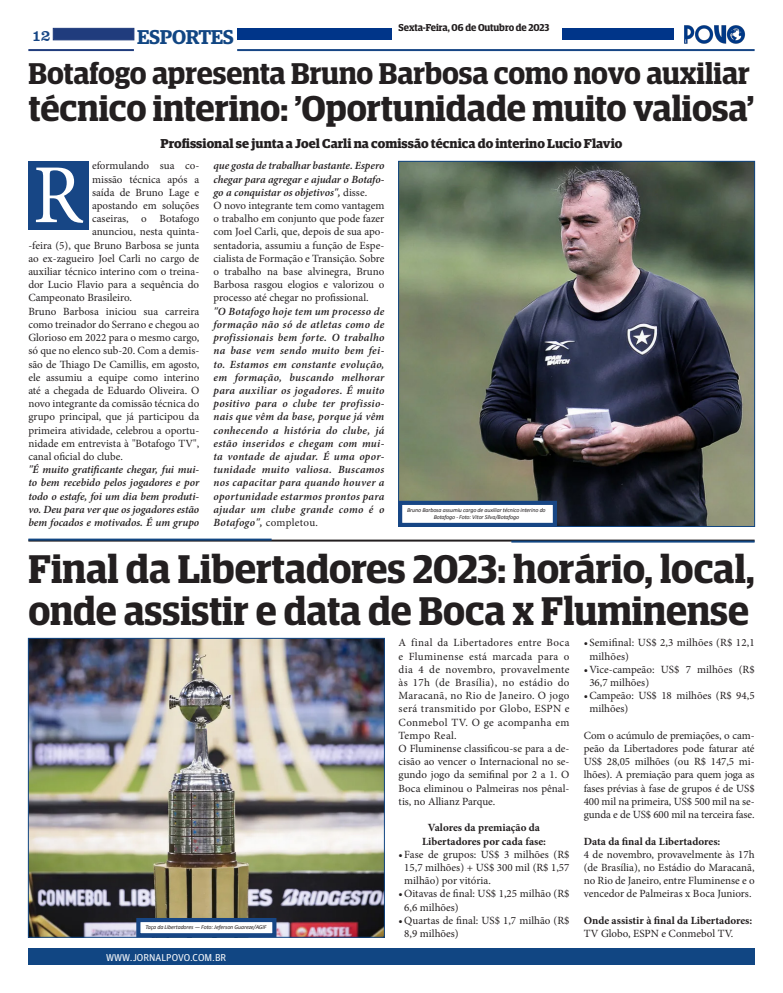
<style>
.page{position:relative;width:783px;height:993px;background:#fff}
.page>*{position:absolute;margin:0;border:0;box-sizing:border-box;transform-origin:0 0}
.t1{font:83.8px "Minion Pro";color:#fff;scale:.95 1}
.t2{font:600 40px "Guardian Egyptian Display";color:#231f20}
.t3{font:600 36px "Guardian Egyptian Display";color:#231f20}
.t4{font:600 30px "Guardian Egyptian Display";letter-spacing:-.005em;color:#231f20}
.t5{font:600 20px "Guardian Egyptian";letter-spacing:-.02em;color:#114683}
.t6{font:16px "Clarendon BT";color:#174685}
.t7{font:700 12.9px "Guardian Egyptian";color:#231f20}
.t8{font:11px/13.2px "Minion Pro";color:#231f20;text-align:justify}
.t9{font:italic 600 11px/13.2px "Minion Pro";color:#231f20;text-align:justify}
.t10{font:700 11px "Minion Pro";color:#231f20}
.t11{font:600 10px "Guardian Egyptian Display";letter-spacing:-.005em;color:#231f20}
.t12{font:10px "Guardian Agate Sans G1 D Regular";color:#fff}
.t13{font:italic 6px/7px "Calibri";letter-spacing:-.02em;color:#231f20;text-align:center}
.s1{font-weight:400;font-style:normal}
</style>
<div class="page">
<img style="left:684px;top:25px;width:62px;height:19px">
<div style="left:53px;top:28px;width:81px;height:12px;background:#203c7d;border:1px solid #203c7d"></div>
<hr style="left:28px;top:49px;width:106px;height:2px;background:#203c7d">
<div style="left:28px;top:947px;width:726px;height:17px;background:#114683"></div>
<div style="left:237px;top:28px;width:154px;height:12px;background:#003589"></div>
<hr style="left:237px;top:49px;width:517px;height:2px;background:#174685">
<div style="left:562px;top:28px;width:112px;height:12px;background:#003589"></div>
<img style="left:30px;top:639px;width:353px;height:296px">
<div style="left:28px;top:637px;width:357px;height:300px;border:1px solid #114683"></div>
<hr style="left:28px;top:539px;width:726px;height:2px;background:#231f20">
<hr style="left:511px;top:540px;width:243px;height:2px;background:#114683">
<hr style="left:28px;top:538px;width:243px;height:2px;background:#114683">
<img style="left:400px;top:163px;width:353px;height:362px">
<div style="left:398px;top:500px;width:159px;height:27px;background:#fff;border:4px solid #174685"></div>
<div style="left:136px;top:917px;width:140px;height:19px;background:#fff;border:4px solid #174685"></div>
<div style="left:28px;top:161px;width:61px;height:68px;background:#174685"></div>
<h3 class="t6" style="left:31px;top:25px;width:21px">12</h3>
<h3 class="t5" style="left:137px;top:22px;width:98px">ESPORTES</h3>
<p class="t11" style="left:398px;top:22px;width:152px">Sexta-Feira, 06 de Outubro de 2023</p>
<p class="t4" style="left:28px;top:57px;width:722px">Botafogo apresenta Bruno Barbosa como novo auxiliar</p>
<p class="t3" style="left:28px;top:89px;width:727px">técnico interino: 'Oportunidade muito valiosa'</p>
<p class="t7" style="left:160px;top:134px;width:463px">Profissional se junta a Joel Carli na comissão técnica do interino Lucio Flavio</p>
<p class="t8" style="left:92px;top:159px;width:109px">eformulando sua co-</p>
<p class="t8" style="left:92px;top:172px;width:109px">missão técnica após a</p>
<p class="t8" style="left:92px;top:186px;width:109px">saída de Bruno Lage e</p>
<p class="t8" style="left:92px;top:199px;width:109px">apostando em soluções</p>
<p class="t8" style="left:92px;top:212px;width:109px">caseiras, o Botafogo</p>
<p class="t8" style="left:92px;top:225px;width:109px">anunciou, nesta quinta-</p>
<p class="t8" style="left:28px;top:238px;width:172px">-feira (5), que Bruno Barbosa se junta</p>
<p class="t8" style="left:28px;top:252px;width:172px">ao ex-zagueiro Joel Carli no cargo de</p>
<p class="t8" style="left:28px;top:265px;width:172px">auxiliar técnico interino com o treina-</p>
<p class="t8" style="left:28px;top:278px;width:172px">dor Lucio Flavio para a sequência do</p>
<p class="t8" style="left:28px;top:291px;width:105px">Campeonato Brasileiro.</p>
<p class="t8" style="left:28px;top:304px;width:172px">Bruno Barbosa iniciou sua carreira como treinador do Serrano e chegou ao Glorioso em 2022 para o mesmo cargo, só que no elenco sub-20. Com a demis&shy;são de Thiago De Camillis, em agosto, ele assumiu a equipe como interino até a chegada de Eduardo Oliveira. O novo integrante da comissão técnica do grupo principal, que já participou da primeira atividade, celebrou a oportu&shy;nidade em entrevista à "Botafogo TV", canal oficial do clube.</p>
<p class="t9" style="left:28px;top:463px;width:172px">"É muito gratificante chegar, fui mui&shy;to bem recebido pelos jogadores e por todo o estafe, foi um dia bem produti&shy;vo. Deu para ver que os jogadores estão bem focados e motivados. É um grupo</p>
<p class="t1" style="left:33px;top:139px;width:54px">R</p>
<p class="t9" style="left:213px;top:159px;width:172px">que gosta de trabalhar bastante. Espero chegar para agregar e ajudar o Botafo&shy;go a conquistar os objetivos", <span class="s1">disse.</span></p>
<p class="t8" style="left:213px;top:199px;width:172px">O novo integrante tem como vantagem o trabalho em conjunto que pode fazer com Joel Carli, que, depois de sua apo&shy;sentadoria, assumiu a função de Espe&shy;cialista de Formação e Transição. Sobre o trabalho na base alvinegra, Bruno Barbosa rasgou elogios e valorizou o processo até chegar no profissional.</p>
<p class="t9" style="left:213px;top:304px;width:172px">"O Botafogo hoje tem um processo de formação não só de atletas como de profissionais bem forte. O trabalho na base vem sendo muito bem fei&shy;to. Estamos em constante evolução, em formação, buscando melhorar para auxiliar os jogadores. É muito positivo para o clube ter profissio&shy;nais que vêm da base, porque já vêm conhecendo a história do clube, já estão inseridos e chegam com mui&shy;ta vontade de ajudar. É uma opor&shy;tunidade muito valiosa. Buscamos nos capacitar para quando houver a oportunidade estarmos prontos para ajudar um clube grande como é o Botafogo", <span class="s1">completou.</span></p>
<p class="t13" style="left:407px;top:506px;width:140px">Bruno Barbosa assumiu cargo de auxiliar técnico interino do<br>Botafogo - Foto: Vitor Silva/Botafogo</p>
<p class="t2" style="left:28px;top:546px;width:727px">Final da Libertadores 2023: horário, local,</p>
<p class="t2" style="left:28px;top:588px;width:722px">onde assistir e data de Boca x Fluminense</p>
<p class="t13" style="left:145px;top:923px;width:122px">Taça da Libertadores — Foto: Jeferson Guareze/AGIF</p>
<p class="t12" style="left:106px;top:949px;width:122px">WWW.JORNALPOVO.COM.BR</p>
<p class="t8" style="left:398px;top:636px;width:172px">A final da Libertadores entre Boca e Fluminense está marcada para o dia 4 de novembro, provavelmente às 17h (de Brasília), no estádio do Maracanã, no Rio de Janeiro. O jogo será transmitido por Globo, ESPN e Conmebol TV. O ge acompanha em Tempo Real.</p>
<p class="t8" style="left:398px;top:741px;width:172px">O Fluminense classificou-se para a de&shy;cisão ao vencer o Internacional no se&shy;gundo jogo da semifinal por 2 a 1. O Boca eliminou o Palmeiras nos pênal&shy;tis, no Allianz Parque.</p>
<p class="t10" style="left:428px;top:819px;width:114px">Valores da premiação da</p>
<p class="t10" style="left:422px;top:833px;width:125px">Libertadores por cada fase:</p>
<p class="t8" style="left:404px;top:847px;width:167px;text-indent:-6px">•Fase de grupos: US$ 3 milhões (R$ 15,7 milhões) + US$ 300 mil (R$ 1,57 milhão) por vitória.</p>
<p class="t8" style="left:404px;top:887px;width:167px;text-indent:-6px">•Oitavas de final: US$ 1,25 milhão (R$<br>6,6 milhões)</p>
<p class="t8" style="left:404px;top:913px;width:167px;text-indent:-6px">•Quartas de final: US$ 1,7 milhão (R$<br>8,9 milhões)</p>
<p class="t8" style="left:589px;top:636px;width:167px;text-indent:-6px">• Semifinal: US$ 2,3 milhões (R$ 12,1 milhões)</p>
<p class="t8" style="left:589px;top:662px;width:167px;text-indent:-6px">•Vice-campeão: US$ 7 milhões (R$<br>36,7 milhões)</p>
<p class="t8" style="left:589px;top:689px;width:167px;text-indent:-6px">•Campeão: US$ 18 milhões (R$ 94,5 milhões)</p>
<p class="t8" style="left:583px;top:728px;width:172px">Com o acúmulo de premiações, o cam&shy;peão da Libertadores pode faturar até US$ 28,05 milhões (ou R$ 147,5 mi&shy;lhões). A premiação para quem joga as fases prévias à fase de grupos é de US$ 400 mil na primeira, US$ 500 mil na se&shy;gunda e de US$ 600 mil na terceira fase.</p>
<p class="t10" style="left:583px;top:833px;width:138px">Data da final da Libertadores:</p>
<p class="t8" style="left:583px;top:847px;width:172px">4 de novembro, provavelmente às 17h (de Brasília), no Estádio do Maracanã, no Rio de Janeiro, entre Fluminense e o vencedor de Palmeiras x Boca Juniors.</p>
<p class="t10" style="left:583px;top:912px;width:170px">Onde assistir à final da Libertadores:</p>
<p class="t8" style="left:583px;top:926px;width:151px">TV Globo, ESPN e Conmebol TV.</p>
</div>
